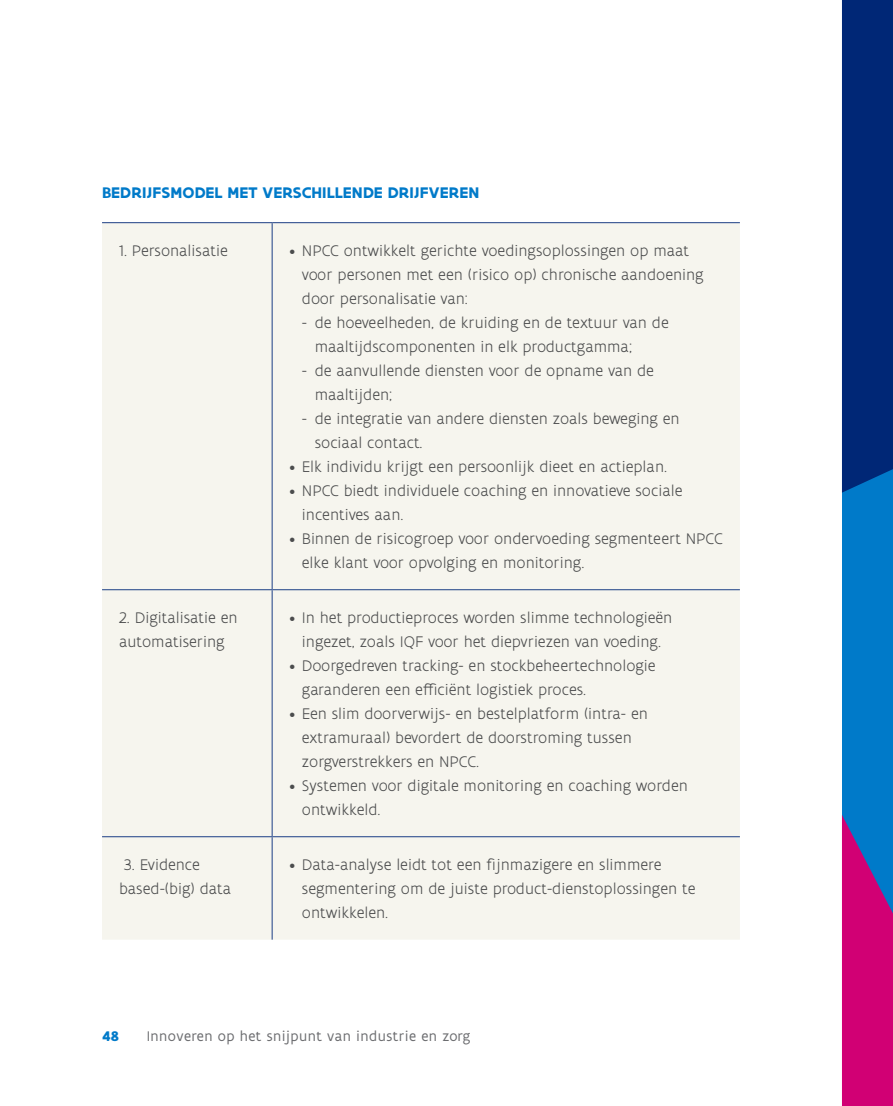
<style>
.page{position:relative;width:893px;height:1106px;background:#fff}
.page>*{position:absolute;margin:0;border:0;box-sizing:border-box;transform-origin:0 0}
.TXT_voor_tabellen_TA{font:300 16.5px/24px "Flanders Art Sans";color:#4b4c4d}
.TXT_voor_tabellen{font:300 16.5px/24px "Flanders Art Sans";color:#4b4c4d}
.TIT_02_-_11pt_blauw{font:700 16.5px "Flanders Art Sans";letter-spacing:.005em;color:#007ac9}
.t1{font:15px "Flanders Art Sans";letter-spacing:.03em;color:#6c6d70}
.t2{font:700 15px "Flanders Art Sans";color:#007ac9}
</style>
<div class="page">
<div style="left:842px;top:0;width:51px;height:1106px;background:#007ac9"></div>
<div style="left:842px;top:0;width:51px;height:492px;background:#002776"></div>
<svg style="left:842px;top:815px;width:51px;height:291px"></svg>
<div style="left:102px;top:223px;width:638px;height:716px;background:#f6f5ee"></div>
<hr style="left:272px;top:223px;width:1px;height:366px;background:#26478a">
<hr style="left:102px;top:589px;width:170px;height:1px;background:#26478a">
<hr style="left:272px;top:589px;width:468px;height:1px;background:#26478a">
<hr style="left:272px;top:590px;width:1px;height:246px;background:#26478a">
<hr style="left:102px;top:836px;width:170px;height:1px;background:#26478a">
<hr style="left:272px;top:836px;width:468px;height:1px;background:#26478a">
<hr style="left:272px;top:837px;width:1px;height:102px;background:#26478a">
<hr style="left:102px;top:222px;width:170px;height:1px;background:#26478a">
<hr style="left:272px;top:222px;width:468px;height:1px;background:#26478a">
<p class="TIT_02_-_11pt_blauw" style="left:102px;top:182px;width:379px">BEDRIJFSMODEL MET VERSCHILLENDE DRIJFVEREN</p>
<p class="TXT_voor_tabellen" style="left:119px;top:239px;width:110px">1. Personalisatie</p>
<p class="TXT_voor_tabellen_TA" style="left:302px;top:239px;width:403px;text-indent:-13px">• NPCC ontwikkelt gerichte voedingsoplossingen op maat voor personen met een (risico op) chronische aandoening door personalisatie van:</p>
<p class="TXT_voor_tabellen_TA" style="left:315px;top:311px;width:356px;text-indent:-13px">- de hoeveelheden, de kruiding en de textuur van de maaltijdscomponenten in elk productgamma;</p>
<p class="TXT_voor_tabellen_TA" style="left:315px;top:359px;width:341px;text-indent:-13px">- de aanvullende diensten voor de opname van de maaltijden;</p>
<p class="TXT_voor_tabellen_TA" style="left:315px;top:407px;width:366px;text-indent:-13px">- de integratie van andere diensten zoals beweging en sociaal contact.</p>
<p class="TXT_voor_tabellen_TA" style="left:289px;top:455px;width:378px">• Elk individu krijgt een persoonlijk dieet en actieplan.</p>
<p class="TXT_voor_tabellen_TA" style="left:302px;top:479px;width:382px;text-indent:-13px">• NPCC biedt individuele coaching en innovatieve sociale incentives aan.</p>
<p class="TXT_voor_tabellen_TA" style="left:302px;top:527px;width:422px;text-indent:-13px">• Binnen de risicogroep voor ondervoeding segmenteert NPCC elke klant voor opvolging en monitoring.</p>
<p class="TXT_voor_tabellen" style="left:119px;top:606px;width:120px">2. Digitalisatie en automatisering</p>
<p class="TXT_voor_tabellen_TA" style="left:289px;top:606px;width:385px;text-align:center">• In het productieproces worden slimme technologieën ingezet, zoals IQF voor het diepvriezen van voeding.</p>
<p class="TXT_voor_tabellen_TA" style="left:302px;top:654px;width:355px;text-indent:-13px">• Doorgedreven tracking- en stockbeheertechnologie garanderen een efficiënt logistiek proces.</p>
<p class="TXT_voor_tabellen_TA" style="left:302px;top:702px;width:347px;text-indent:-13px">• Een slim doorverwijs- en bestelplatform (intra- en extramuraal) bevordert de doorstroming tussen zorgverstrekkers en NPCC.</p>
<p class="TXT_voor_tabellen_TA" style="left:302px;top:774px;width:387px;text-indent:-13px">• Systemen voor digitale monitoring en coaching worden ontwikkeld.</p>
<p class="TXT_voor_tabellen" style="left:124px;top:853px;width:78px">3. Evidence</p>
<p class="TXT_voor_tabellen" style="left:119px;top:877px;width:114px">based-(big) data</p>
<p class="TXT_voor_tabellen_TA" style="left:302px;top:853px;width:395px;text-indent:-13px">• Data-analyse leidt tot een fijnmazigere en slimmere segmentering om de juiste product-dienstoplossingen te ontwikkelen.</p>
<p class="t2" style="left:102px;top:1026px;width:19px">48</p>
<p class="t1" style="left:147px;top:1026px;width:325px">Innoveren op het snijpunt van industrie en zorg</p>
</div>
